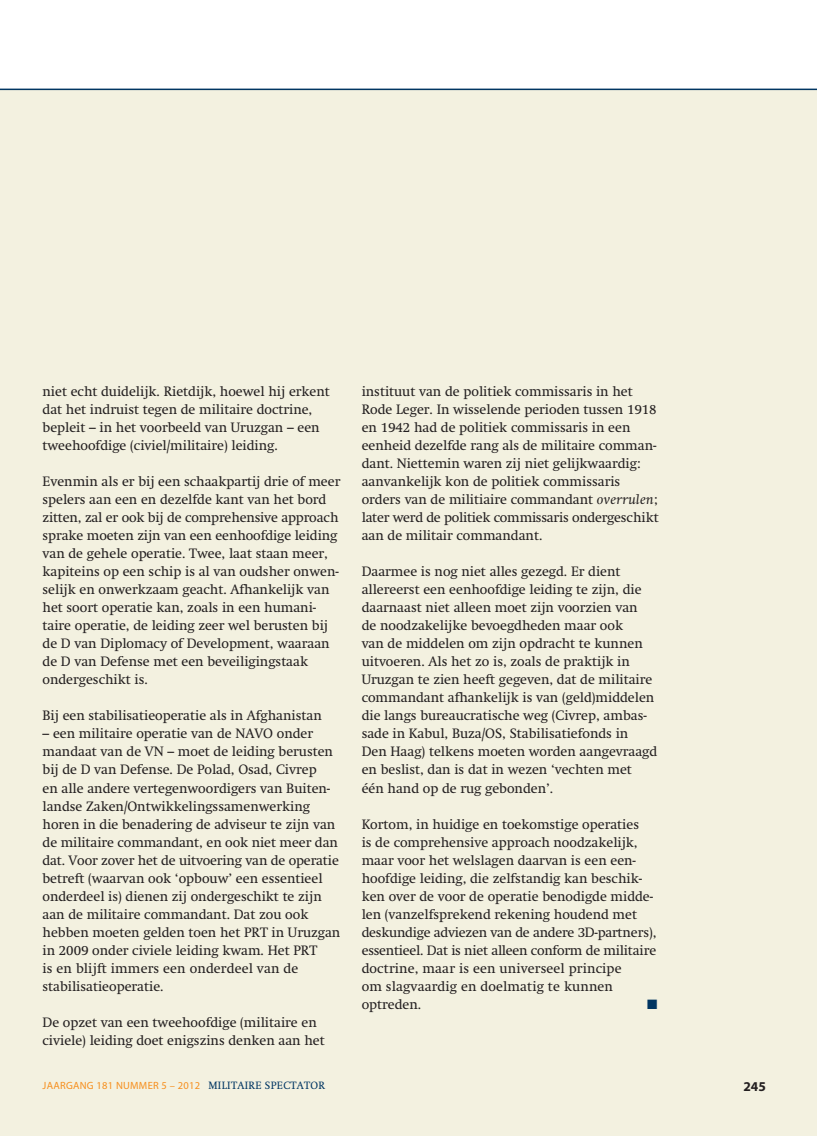
<style>
.page{position:relative;width:817px;height:1136px;background:#fff}
.page>*{position:absolute;margin:0;border:0;box-sizing:border-box;transform-origin:0 0}
.t1{font:13.5px/18px "Swift";color:#231f20}
.t2{font:700 13.5px "Myriad Pro";color:#231f20}
.t3{font:13.5px "Zapf Dingbats";color:#003562}
.t4{font:10.5px "Myriad Pro";letter-spacing:.025em;color:#f68f1e}
.s1{font-style:italic}
.s2{font-family:"Swift";color:#003562}
</style>
<div class="page">
<div style="left:0;top:89px;width:816px;height:1046px;background:#f3f1e0"></div>
<hr style="left:0;top:89px;width:816px;height:1px;background:#003562">
<p class="t1" style="left:43px;top:384px;width:289px">niet echt duidelijk. Rietdijk, hoewel hij erkent dat het indruist tegen de militaire doctrine, bepleit – in het voorbeeld van Uruzgan – een tweehoofdige (civiel/militaire) leiding.</p>
<p class="t1" style="left:43px;top:474px;width:299px">Evenmin als er bij een schaakpartij drie of meer spelers aan een en dezelfde kant van het bord zitten, zal er ook bij de comprehensive approach sprake moeten zijn van een eenhoofdige leiding van de gehele operatie. Twee, laat staan meer, kapiteins op een schip is al van oudsher onwen&shy;selijk en onwerkzaam geacht. Afhankelijk van het soort operatie kan, zoals in een humani&shy;taire operatie, de leiding zeer wel berusten bij de D van Diplomacy of Development, waaraan de D van Defense met een beveiligingstaak ondergeschikt is.</p>
<p class="t1" style="left:43px;top:708px;width:281px">Bij een stabilisatieoperatie als in Afghanistan</p>
<p class="t1" style="left:43px;top:726px;width:299px">– een militaire operatie van de NAVO onder mandaat van de VN – moet de leiding berusten bij de D van Defense. De Polad, Osad, Civrep<br>en alle andere vertegenwoordigers van Buiten&shy;landse Zaken/Ontwikkelingssamenwerking horen in die benadering de adviseur te zijn van de militaire commandant, en ook niet meer dan dat. Voor zover het de uitvoering van de operatie betreft (waarvan ook ‘opbouw’ een essentieel onderdeel is) dienen zij ondergeschikt te zijn aan de militaire commandant. Dat zou ook hebben moeten gelden toen het PRT in Uruzgan in 2009 onder civiele leiding kwam. Het PRT<br>is en blijft immers een onderdeel van de stabilisatieoperatie.</p>
<p class="t1" style="left:43px;top:1014px;width:283px">De opzet van een tweehoofdige (militaire en civiele) leiding doet enigszins denken aan het</p>
<p class="t1" style="left:361px;top:384px;width:298px">instituut van de politiek commissaris in het Rode Leger. In wisselende perioden tussen 1918 en 1942 had de politiek commissaris in een eenheid dezelfde rang als de militaire comman&shy;dant. Niettemin waren zij niet gelijkwaardig: aanvankelijk kon de politiek commissaris orders van de militiaire commandant <span class="s1">overrulen</span>; later werd de politiek commissaris ondergeschikt aan de militair commandant.</p>
<p class="t1" style="left:361px;top:564px;width:297px">Daarmee is nog niet alles gezegd. Er dient allereerst een eenhoofdige leiding te zijn, die daarnaast niet alleen moet zijn voorzien van<br>de noodzakelijke bevoegdheden maar ook<br>van de middelen om zijn opdracht te kunnen uitvoeren. Als het zo is, zoals de praktijk in Uruzgan te zien heeft gegeven, dat de militaire commandant afhankelijk is van (geld)middelen die langs bureaucratische weg (Civrep, ambas&shy;sade in Kabul, Buza/OS, Stabilisatiefonds in<br>Den Haag) telkens moeten worden aangevraagd en beslist, dan is dat in wezen ‘vechten met één hand op de rug gebonden’.</p>
<p class="t1" style="left:361px;top:816px;width:296px">Kortom, in huidige en toekomstige operaties<br>is de comprehensive approach noodzakelijk, maar voor het welslagen daarvan is een een&shy;hoofdige leiding, die zelfstandig kan beschik&shy;ken over de voor de operatie benodigde midde&shy;len (vanzelfsprekend rekening houdend met deskundige adviezen van de andere 3D-partners), essentieel. Dat is niet alleen conform de militaire doctrine, maar is een universeel principe<br>om slagvaardig en doelmatig te kunnen optreden.</p>
<p class="t3" style="left:647px;top:995px;width:12px">■</p>
<p class="t4" style="left:43px;top:1080px;width:284px">JAARGANG 181 NUMMER 5 – 2012 <span class="s2">MILITAIRE SPECTATOR</span></p>
<p class="t2" style="left:743px;top:1081px;width:24px">245</p>
</div>
